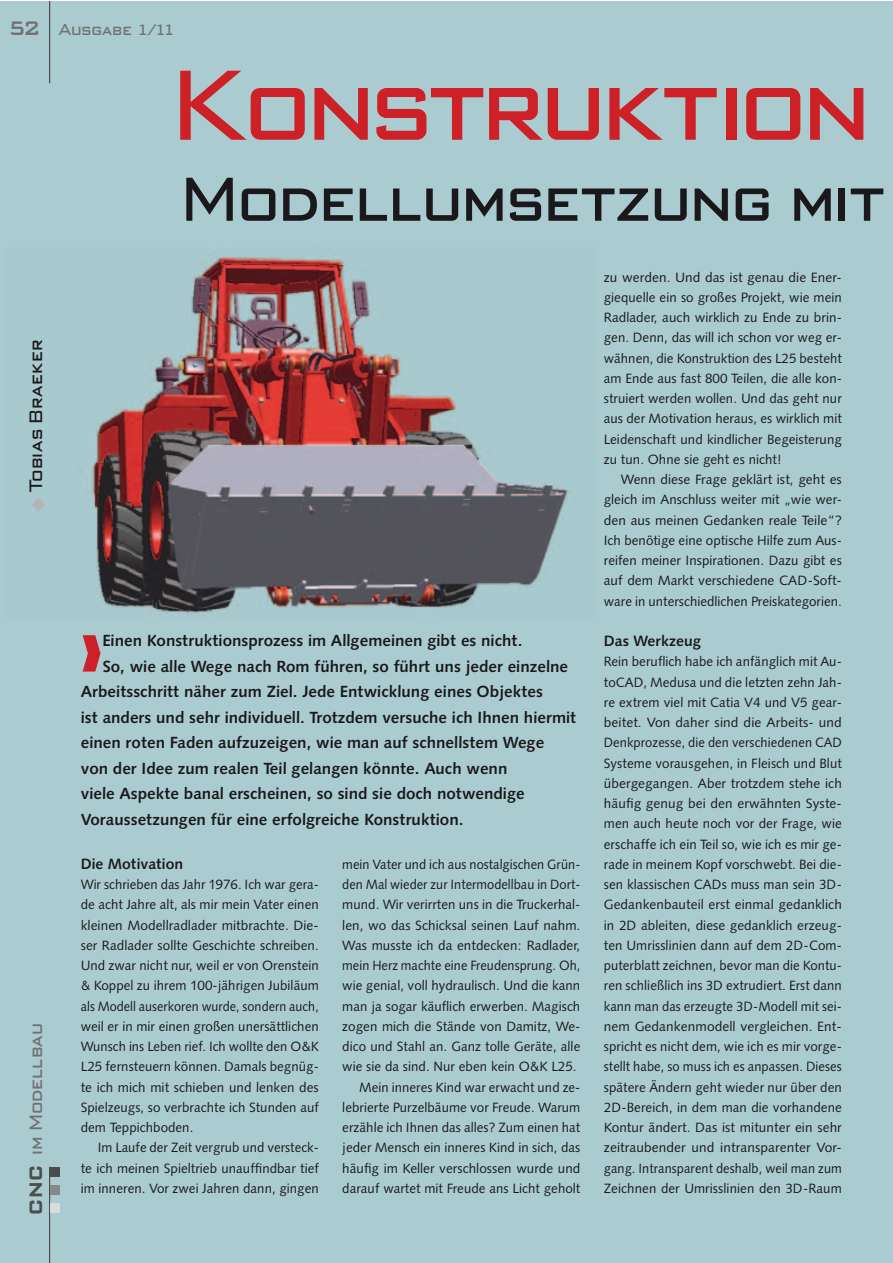
<style>
.page{position:relative;width:893px;height:1263px;background:#fff}
.page>*{position:absolute;margin:0;border:0;box-sizing:border-box;transform-origin:0 0}
.t1{font:103.5px "Bank Gothic EF";letter-spacing:-.055em;color:#cd2027}
.t2{font:64.5px "Bank Gothic EF";letter-spacing:-.02em;color:#1a181b}
.t3{font:18.75px "Bank Gothic EF";color:#707173}
.t4{font:18.75px "Bank Gothic EF";letter-spacing:.01em;color:#1a181b}
.t5{font:16.5px "Bank Gothic EF";color:#707173}
.t6{font:16.2px "Humanist 531 BT Bold A";color:#1a181b}
.t7{font:15px "Humanist 531 BT Bold A";color:#1a181b}
.t8{font:13.5px/20.2px "Humanist 531 BT Roman A";color:#1a181b;text-align:justify}
.s1{font-weight:500;font-size:20.25px}
.s2{font-size:15.75px}
.s3{color:#b2b4b5}
.s4{font-weight:700;color:#4c4c4e}
</style>
<div class="page">
<div style="left:0;top:1px;width:892px;height:1262px;background:#aaccd1"></div>
<hr style="left:49px;top:1167px;width:1px;height:96px;background:#4c4c4e">
<div style="left:50px;top:1167px;width:10px;height:9px;background:#4c4c4e"></div>
<div style="left:50px;top:1185px;width:10px;height:10px;background:#87888a"></div>
<div style="left:50px;top:1203px;width:10px;height:10px;background:#dadbdb"></div>
<hr style="left:49px;top:1px;width:1px;height:82px;background:#4c4c4e">
<img style="left:91px;top:256px;width:481px;height:358px">
<p class="t5" style="left:9px;top:20px;width:168px"><span class="s1">52</span> Ausgabe <span class="s2">1/11</span></p>
<h3 class="t4" style="left:25px;top:512px;width:174px;rotate:-90deg"><span class="s3">◆</span> Tobias Braeker</h3>
<h3 class="t3" style="left:25px;top:1215px;width:193px;rotate:-90deg"><span class="s4">CNC</span> im Modellbau</h3>
<h1 class="t1" style="left:170px;top:45px;width:703px">Konstruktion</h1>
<h2 class="t2" style="left:180px;top:162px;width:705px">Modellumsetzung mit</h2>
<p class="t6" style="left:102px;top:630px;width:422px">Einen Konstruktionsprozess im Allgemeinen gibt es nicht.</p>
<p class="t6" style="left:102px;top:656px;width:467px">So, wie alle Wege nach Rom führen, so führt uns jeder einzelne</p>
<p class="t6" style="left:81px;top:681px;width:464px">Arbeitsschritt näher zum Ziel. Jede Entwicklung eines Objektes</p>
<p class="t6" style="left:81px;top:707px;width:497px">ist anders und sehr individuell. Trotzdem versuche ich Ihnen hiermit</p>
<p class="t6" style="left:81px;top:732px;width:465px">einen roten Faden aufzuzeigen, wie man auf schnellstem Wege</p>
<p class="t6" style="left:81px;top:758px;width:428px">von der Idee zum realen Teil gelangen könnte. Auch wenn</p>
<p class="t6" style="left:81px;top:783px;width:445px">viele Aspekte banal erscheinen, so sind sie doch notwendige</p>
<p class="t6" style="left:81px;top:809px;width:384px">Voraussetzungen für eine erfolgreiche Konstruktion.</p>
<p class="t7" style="left:81px;top:854px;width:104px">Die Motivation</p>
<p class="t8" style="left:81px;top:874px;width:240px">Wir schrieben das Jahr 1976. Ich war gera&shy;de acht Jahre alt, als mir mein Vater einen kleinen Modellradlader mitbrachte. Die&shy;ser Radlader sollte Geschichte schreiben.<br>Und zwar nicht nur, weil er von Orenstein &amp; Koppel zu ihrem 100-jährigen Jubiläum als Modell auserkoren wurde, sondern auch, weil er in mir einen großen unersättlichen Wunsch ins Leben rief. Ich wollte den O&amp;K L25 fernsteuern können. Damals begnüg&shy;te ich mich mit schieben und lenken des Spielzeugs, so verbrachte ich Stunden auf dem Teppichboden.</p>
<p class="t8" style="left:81px;top:1137px;width:240px;text-indent:17px">Im Laufe der Zeit vergrub und versteck&shy;te ich meinen Spieltrieb unauffindbar tief im inneren. Vor zwei Jahren dann, gingen</p>
<p class="t8" style="left:342px;top:854px;width:240px;text-align:right">mein Vater und ich aus nostalgischen Grün&shy;den Mal wieder zur Intermodellbau in Dort&shy;mund. Wir verirrten uns in die Truckerhal&shy;len, wo das Schicksal seinen Lauf nahm.<br>Was musste ich da entdecken: Radlader, mein Herz machte eine Freudensprung. Oh, wie genial, voll hydraulisch. Und die kann man ja sogar käuflich erwerben. Magisch zogen mich die Stände von Damitz, We&shy;dico und Stahl an. Ganz tolle Geräte, alle wie sie da sind. Nur eben kein O&amp;K L25.<br>Mein inneres Kind war erwacht und ze&shy;lebrierte Purzelbäume vor Freude. Warum erzähle ich Ihnen das alles? Zum einen hat jeder Mensch ein inneres Kind in sich, das häufig im Keller verschlossen wurde und darauf wartet mit Freude ans Licht geholt</p>
<p class="t8" style="left:604px;top:266px;width:240px">zu werden. Und das ist genau die Ener&shy;giequelle ein so großes Projekt, wie mein Radlader, auch wirklich zu Ende zu brin&shy;gen. Denn, das will ich schon vor weg er&shy;wähnen, die Konstruktion des L25 besteht am Ende aus fast 800 Teilen, die alle kon&shy;struiert werden wollen. Und das geht nur aus der Motivation heraus, es wirklich mit Leidenschaft und kindlicher Begeisterung zu tun. Ohne sie geht es nicht!</p>
<p class="t8" style="left:604px;top:469px;width:240px;text-indent:17px">Wenn diese Frage geklärt ist, geht es gleich im Anschluss weiter mit „wie wer&shy;den aus meinen Gedanken reale Teile“?<br>Ich benötige eine optische Hilfe zum Aus&shy;reifen meiner Inspirationen. Dazu gibt es auf dem Markt verschiedene CAD-Soft&shy;ware in unterschiedlichen Preiskategorien.</p>
<p class="t7" style="left:604px;top:632px;width:99px">Das Werkzeug</p>
<p class="t8" style="left:604px;top:651px;width:240px">Rein beruflich habe ich anfänglich mit Au&shy;toCAD, Medusa und die letzten zehn Jah&shy;re extrem viel mit Catia V4 und V5 gear&shy;beitet. Von daher sind die Arbeits- und Denkprozesse, die den verschiedenen CAD Systeme vorausgehen, in Fleisch und Blut übergegangen. Aber trotzdem stehe ich häufig genug bei den erwähnten Syste&shy;men auch heute noch vor der Frage, wie erschaffe ich ein Teil so, wie ich es mir ge&shy;rade in meinem Kopf vorschwebt. Bei die&shy;sen klassischen CADs muss man sein 3D-Gedankenbauteil erst einmal gedanklich in 2D ableiten, diese gedanklich erzeug&shy;ten Umrisslinien dann auf dem 2D-Com&shy;puterblatt zeichnen, bevor man die Kontu&shy;ren schließlich ins 3D extrudiert. Erst dann kann man das erzeugte 3D-Modell mit sei&shy;nem Gedankenmodell vergleichen. Ent&shy;spricht es nicht dem, wie ich es mir vorge&shy;stellt habe, so muss ich es anpassen. Dieses spätere Ändern geht wieder nur über den 2D-Bereich, in dem man die vorhandene Kontur ändert. Das ist mitunter ein sehr zeitraubender und intransparenter Vor&shy;gang. Intransparent deshalb, weil man zum Zeichnen der Umrisslinien den 3D-Raum</p>
</div>
